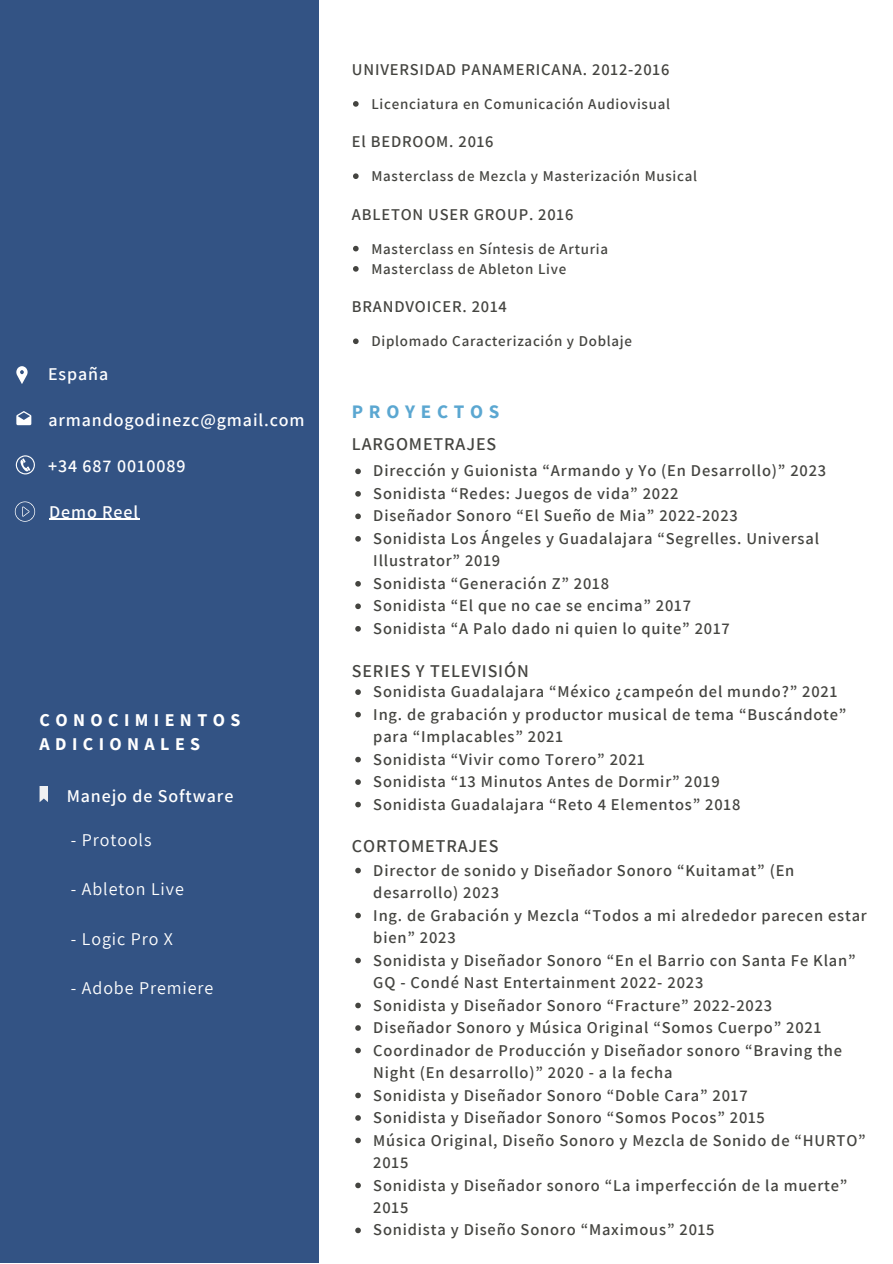
<style>
.page{position:relative;width:893px;height:1264px;background:#fff}
.page>*{position:absolute;margin:0;border:0;box-sizing:border-box;transform-origin:0 0}
.t1{font:700 19.05px "Source Sans Pro";letter-spacing:.3em;color:#5ba7d1}
.t2{font:600 18px "Assistant";letter-spacing:.05em;color:#fff}
.t3{font:18px "Assistant";letter-spacing:.05em;color:#fff}
.t4{font:600 18px "Assistant";letter-spacing:.05em;color:#444440}
.t5{font:700 18px/24.8px "Source Sans Pro";letter-spacing:.3em;color:#fff}
.t6{font:600 16.5px/22.5px "Assistant";letter-spacing:.05em;color:#444440}
.t7{font:600 15px "Assistant";letter-spacing:.05em;color:#444440}
</style>
<div class="page">
<div style="left:0;top:0;width:318px;height:1262px;background:#335384"></div>
<svg style="left:353px;top:101px;width:5px;height:6px"></svg>
<svg style="left:353px;top:173px;width:5px;height:6px"></svg>
<svg style="left:353px;top:246px;width:5px;height:5px"></svg>
<svg style="left:353px;top:266px;width:5px;height:6px"></svg>
<svg style="left:353px;top:338px;width:5px;height:6px"></svg>
<svg style="left:16px;top:366px;width:12px;height:18px"></svg>
<svg style="left:16px;top:411px;width:15px;height:14px"></svg>
<svg style="left:40px;top:786px;width:8px;height:16px"></svg>
<svg style="left:16px;top:455px;width:19px;height:19px"></svg>
<hr style="left:49px;top:519px;width:90px;height:1px;background:#fff">
<svg style="left:355px;top:468px;width:6px;height:6px"></svg>
<svg style="left:355px;top:491px;width:6px;height:5px"></svg>
<svg style="left:355px;top:513px;width:6px;height:6px"></svg>
<svg style="left:355px;top:536px;width:6px;height:5px"></svg>
<svg style="left:355px;top:581px;width:6px;height:5px"></svg>
<svg style="left:355px;top:603px;width:6px;height:6px"></svg>
<svg style="left:355px;top:626px;width:6px;height:5px"></svg>
<svg style="left:355px;top:689px;width:6px;height:6px"></svg>
<svg style="left:355px;top:711px;width:6px;height:6px"></svg>
<svg style="left:355px;top:756px;width:6px;height:6px"></svg>
<svg style="left:355px;top:779px;width:6px;height:6px"></svg>
<svg style="left:355px;top:801px;width:6px;height:6px"></svg>
<svg style="left:355px;top:867px;width:6px;height:6px"></svg>
<svg style="left:355px;top:912px;width:6px;height:6px"></svg>
<svg style="left:355px;top:957px;width:6px;height:6px"></svg>
<svg style="left:355px;top:1002px;width:6px;height:6px"></svg>
<svg style="left:355px;top:1025px;width:6px;height:5px"></svg>
<svg style="left:355px;top:1047px;width:6px;height:6px"></svg>
<svg style="left:355px;top:1092px;width:6px;height:6px"></svg>
<svg style="left:355px;top:1115px;width:6px;height:5px"></svg>
<svg style="left:355px;top:1137px;width:6px;height:6px"></svg>
<svg style="left:355px;top:1182px;width:6px;height:6px"></svg>
<svg style="left:355px;top:1227px;width:6px;height:6px"></svg>
<svg style="left:15px;top:501px;width:20px;height:20px"></svg>
<p class="t2" style="left:48px;top:362px;width:62px">España</p>
<p class="t2" style="left:48px;top:408px;width:258px">armandogodinezc@gmail.com</p>
<p class="t2" style="left:48px;top:453px;width:139px">+34 687 0010089</p>
<p class="t2" style="left:49px;top:499px;width:91px">Demo Reel</p>
<p class="t5" style="left:40px;top:706px;width:202px">CONOCIMIENTOS<br>ADICIONALES</p>
<p class="t2" style="left:67px;top:783px;width:168px">Manejo de Software</p>
<p class="t3" style="left:71px;top:827px;width:82px">- Protools</p>
<p class="t3" style="left:71px;top:876px;width:114px">- Ableton Live</p>
<p class="t3" style="left:71px;top:926px;width:103px">- Logic Pro X</p>
<p class="t3" style="left:71px;top:975px;width:144px">- Adobe Premiere</p>
<p class="t6" style="left:352px;top:58px;width:319px">UNIVERSIDAD PANAMERICANA. 2012-2016</p>
<p class="t7" style="left:371px;top:94px;width:300px">Licenciatura en Comunicación Audiovisual</p>
<p class="t6" style="left:352px;top:130px;width:143px">El BEDROOM. 2016</p>
<p class="t7" style="left:371px;top:166px;width:327px">Masterclass de Mezcla y Masterización Musical</p>
<p class="t6" style="left:352px;top:202px;width:223px">ABLETON USER GROUP. 2016</p>
<p class="t7" style="left:371px;top:238px;width:238px">Masterclass en Síntesis de Arturia</p>
<p class="t7" style="left:371px;top:258px;width:196px">Masterclass de Ableton Live</p>
<p class="t6" style="left:352px;top:295px;width:156px">BRANDVOICER. 2014</p>
<p class="t7" style="left:371px;top:331px;width:262px">Diplomado Caracterización y Doblaje</p>
<p class="t1" style="left:352px;top:399px;width:149px">PROYECTOS</p>
<p class="t4" style="left:352px;top:432px;width:146px">LARGOMETRAJES</p>
<p class="t6" style="left:373px;top:459px;width:454px">Dirección y Guionista “Armando y Yo (En Desarrollo)” 2023</p>
<p class="t6" style="left:373px;top:481px;width:307px">Sonidista “Redes: Juegos de vida” 2022</p>
<p class="t6" style="left:373px;top:504px;width:366px">Diseñador Sonoro “El Sueño de Mia” 2022-2023</p>
<p class="t6" style="left:373px;top:526px;width:447px">Sonidista Los Ángeles y Guadalajara “Segrelles. Universal<br>Illustrator” 2019</p>
<p class="t6" style="left:373px;top:571px;width:237px">Sonidista “Generación Z” 2018</p>
<p class="t6" style="left:373px;top:594px;width:319px">Sonidista “El que no cae se encima” 2017</p>
<p class="t6" style="left:373px;top:616px;width:358px">Sonidista “A Palo dado ni quien lo quite” 2017</p>
<p class="t4" style="left:352px;top:658px;width:178px">SERIES Y TELEVISIÓN</p>
<p class="t6" style="left:373px;top:680px;width:465px">Sonidista Guadalajara “México ¿campeón del mundo?” 2021</p>
<p class="t6" style="left:373px;top:702px;width:474px">Ing. de grabación y productor musical de tema “Buscándote” para “Implacables” 2021</p>
<p class="t6" style="left:373px;top:747px;width:273px">Sonidista “Vivir como Torero” 2021</p>
<p class="t6" style="left:373px;top:769px;width:348px">Sonidista “13 Minutos Antes de Dormir” 2019</p>
<p class="t6" style="left:373px;top:792px;width:368px">Sonidista Guadalajara “Reto 4 Elementos” 2018</p>
<p class="t4" style="left:352px;top:834px;width:148px">CORTOMETRAJES</p>
<p class="t6" style="left:373px;top:858px;width:422px">Director de sonido y Diseñador Sonoro “Kuitamat” (En desarrollo) 2023</p>
<p class="t6" style="left:373px;top:903px;width:495px">Ing. de Grabación y Mezcla “Todos a mi alrededor parecen estar bien” 2023</p>
<p class="t6" style="left:373px;top:948px;width:484px">Sonidista y Diseñador Sonoro “En el Barrio con Santa Fe Klan”<br>GQ - Condé Nast Entertainment 2022- 2023</p>
<p class="t6" style="left:373px;top:993px;width:400px">Sonidista y Diseñador Sonoro “Fracture” 2022-2023</p>
<p class="t6" style="left:373px;top:1015px;width:449px">Diseñador Sonoro y Música Original “Somos Cuerpo” 2021</p>
<p class="t6" style="left:373px;top:1038px;width:470px">Coordinador de Producción y Diseñador sonoro “Braving the<br>Night (En desarrollo)” 2020 - a la fecha</p>
<p class="t6" style="left:373px;top:1083px;width:376px">Sonidista y Diseñador Sonoro “Doble Cara” 2017</p>
<p class="t6" style="left:373px;top:1105px;width:393px">Sonidista y Diseñador Sonoro “Somos Pocos” 2015</p>
<p class="t6" style="left:373px;top:1128px;width:494px">Música Original, Diseño Sonoro y Mezcla de Sonido de “HURTO”<br>2015</p>
<p class="t6" style="left:373px;top:1173px;width:475px">Sonidista y Diseñador sonoro “La imperfección de la muerte”<br>2015</p>
<p class="t6" style="left:373px;top:1218px;width:343px">Sonidista y Diseño Sonoro “Maximous” 2015</p>
</div>
